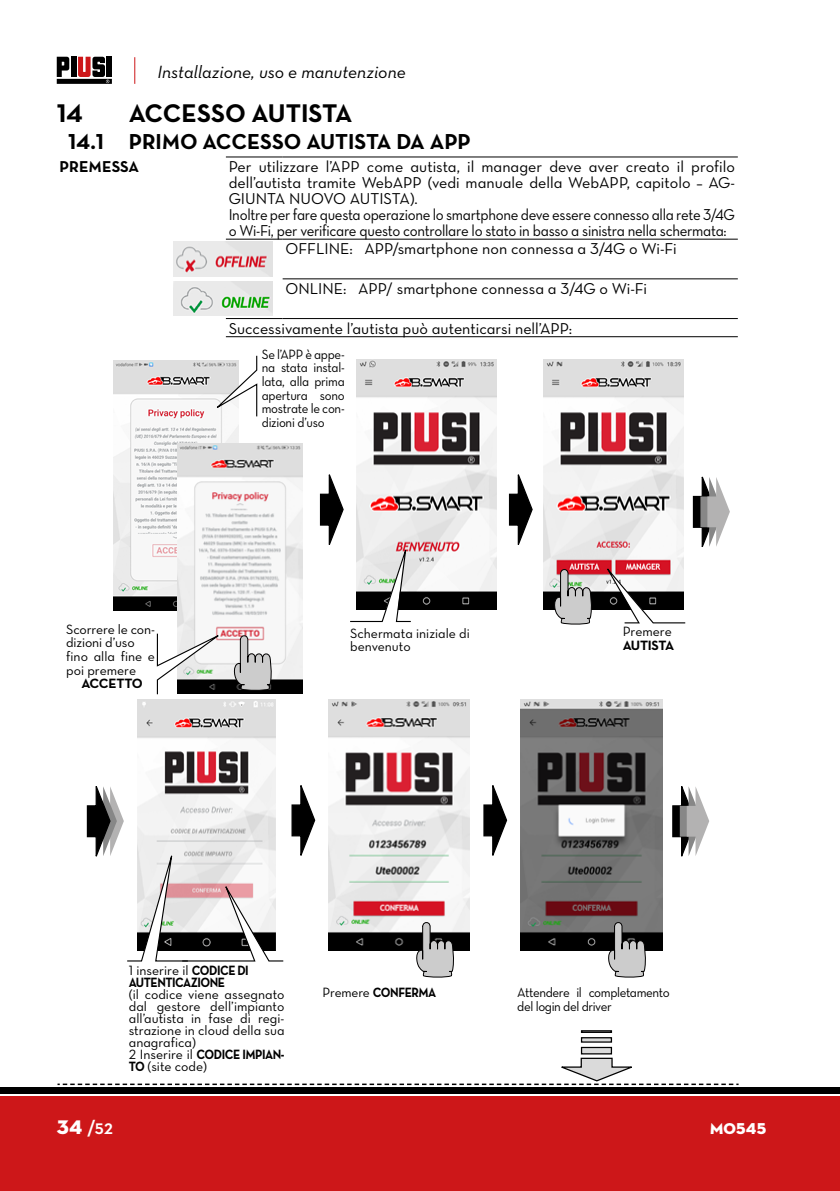
<style>
.page{position:relative;width:840px;height:1191px;background:#fff}
.page>*{position:absolute;margin:0;border:0;box-sizing:border-box;transform-origin:0 0}
.t1{font:26px "Neutraface Text Bold Alt";color:#000}
.t2{font:22px "Neutraface Text Bold Alt";color:#000}
.t3{font:700 20px "Neutraface Display";color:#fff}
.t4{font:18px "Neutraface Text Book Italic Alt";color:#000}
.t5{font:16px/16px "Neutraface Text Book Alt";letter-spacing:-.005em;color:#000}
.t6{font:16px "Neutraface Text Bold Alt";color:#000}
.t7{font:16px "Neutraface Display Titling";letter-spacing:.01em;color:#fff}
.t8{font:13.8px/13.8px "Neutraface Text Book Alt";letter-spacing:-.01em;color:#000}
.t9{font:13.8px/13.8px "Neutraface Text Book Alt";letter-spacing:-.01em;color:#000;text-align:justify;scale:.94 1}
.t10{font:13.8px "Neutraface Text Bold Alt";letter-spacing:-.04em;color:#000;scale:.89 1}
.t11{font:13.8px/13.8px "Neutraface Text Book Alt";letter-spacing:-.03em;color:#000;scale:.95 1}
.t12{font:13.8px "Neutraface Text Bold Alt";letter-spacing:-.04em;color:#000}
.s1{font-family:"Neutraface Text Bold Alt"}
.s2{font-family:"Neutraface Text Book Alt"}
.s3{font-family:"Neutraface Display Titling";font-weight:400}
</style>
<div class="page">
<div style="left:0;top:1096px;width:839px;height:95px;background:#cd1719"></div>
<div style="left:0;top:1087px;width:839px;height:6px;background:#000"></div>
<div style="left:71px;top:57px;width:5px;height:20px;background:#000"></div>
<div style="left:107px;top:57px;width:5px;height:20px;background:#000"></div>
<svg style="left:57px;top:57px;width:12px;height:20px"></svg>
<div style="left:57px;top:79px;width:55px;height:5px;background:#000"></div>
<svg style="left:78px;top:57px;width:31px;height:26px"></svg>
<svg style="left:134px;top:57px;width:1px;height:27px"></svg>
<hr style="left:226px;top:157px;width:56px;height:1px;background:#000">
<hr style="left:282px;top:157px;width:455px;height:1px;background:#000">
<hr style="left:226px;top:239px;width:56px;height:1px;background:#000">
<hr style="left:282px;top:239px;width:455px;height:1px;background:#000">
<hr style="left:282px;top:278px;width:455px;height:1px;background:#000">
<hr style="left:226px;top:318px;width:56px;height:1px;background:#000">
<hr style="left:282px;top:318px;width:455px;height:1px;background:#000">
<hr style="left:226px;top:336px;width:56px;height:1px;background:#000">
<hr style="left:282px;top:336px;width:455px;height:1px;background:#000">
<img style="left:173px;top:242px;width:99px;height:34px">
<img style="left:173px;top:282px;width:99px;height:34px">
<img style="left:113px;top:360px;width:125px;height:250px">
<img style="left:177px;top:443px;width:125px;height:250px">
<svg style="left:209px;top:355px;width:49px;height:62px"></svg>
<svg style="left:156px;top:629px;width:116px;height:66px"></svg>
<img style="left:356px;top:360px;width:140px;height:249px">
<img style="left:543px;top:360px;width:140px;height:249px">
<svg style="left:599px;top:475px;width:130px;height:149px"></svg>
<svg style="left:553px;top:569px;width:39px;height:56px;background:#b6acaa"></svg>
<svg style="left:319px;top:473px;width:92px;height:149px"></svg>
<svg style="left:508px;top:474px;width:25px;height:71px"></svg>
<svg style="left:57px;top:1057px;width:681px;height:28px"></svg>
<svg style="left:582px;top:1048px;width:27px;height:4px"></svg>
<div style="left:580px;top:1046px;width:31px;height:8px;border:1px solid #000"></div>
<div style="left:581px;top:1037px;width:30px;height:5px;background:#dadada"></div>
<div style="left:580px;top:1037px;width:31px;height:5px;border:1px solid #000"></div>
<div style="left:580px;top:1030px;width:31px;height:3px;border:1px solid #000"></div>
<img style="left:137px;top:700px;width:138px;height:84px">
<img style="left:328px;top:700px;width:141px;height:250px">
<img style="left:520px;top:700px;width:141px;height:250px">
<svg style="left:291px;top:785px;width:25px;height:71px"></svg>
<svg style="left:483px;top:785px;width:24px;height:71px"></svg>
<svg style="left:415px;top:921px;width:39px;height:57px"></svg>
<svg style="left:607px;top:921px;width:39px;height:57px;background:#8f8f8f"></svg>
<svg style="left:672px;top:786px;width:36px;height:71px"></svg>
<svg style="left:86px;top:784px;width:198px;height:178px"></svg>
<p class="t4" style="left:157px;top:60px;width:249px">Installazione, uso e manutenzione</p>
<h1 class="t1" style="left:57px;top:97px;width:28px">14</h1>
<h1 class="t1" style="left:129px;top:97px;width:225px">ACCESSO AUTISTA</h1>
<h2 class="t2" style="left:68px;top:127px;width:404px">14.1 PRIMO ACCESSO AUTISTA DA APP</h2>
<p class="t6" style="left:60px;top:156px;width:81px">PREMESSA</p>
<p class="t5" style="left:228px;top:159px;width:507px">Per utilizzare l’APP come autista, il manager deve aver creato il profilo dell’autista tramite WebAPP (vedi manuale della WebAPP, capitolo – AG-GIUNTA NUOVO AUTISTA).<br>Inoltre per fare questa operazione lo smartphone deve essere connesso alla rete 3/4G o Wi-Fi, per verificare questo controllare lo stato in basso a sinistra nella schermata:</p>
<p class="t5" style="left:285px;top:241px;width:392px">OFFLINE: APP/smartphone non connessa a 3/4G o Wi-Fi</p>
<p class="t5" style="left:285px;top:280px;width:363px">ONLINE: APP/ smartphone connessa a 3/4G o Wi-Fi</p>
<p class="t5" style="left:228px;top:320px;width:345px">Successivamente l’autista può autenticarsi nell’APP:</p>
<p class="t9" style="left:262px;top:347px;width:90px">Se l’APP è appe&shy;na stata instal&shy;lata, alla prima apertura sono mostrate le con&shy;dizioni d’uso</p>
<p class="t8" style="left:66px;top:622px;width:90px">Scorrere le con&shy;dizioni d’uso fino alla fine e poi premere</p>
<p class="t12" style="left:81px;top:675px;width:63px">ACCETTO</p>
<p class="t8" style="left:350px;top:626px;width:121px">Schermata iniziale di benvenuto</p>
<p class="t8" style="left:622px;top:624px;width:51px">Premere</p>
<p class="t12" style="left:622px;top:636px;width:53px">AUTISTA</p>
<p class="t8" style="left:129px;top:963px;width:121px">1 inserire il <span class="s1">CODICE DI</span></p>
<p class="t10" style="left:129px;top:973px;width:110px">AUTENTICAZIONE</p>
<p class="t8" style="left:129px;top:987px;width:157px;line-height:12px;text-align:justify">(il codice viene assegnato dal gestore dell’impianto all’autista in fase di regi&shy;strazione in cloud della sua anagrafica)</p>
<p class="t10" style="left:129px;top:1045px;width:176px"><span class="s2">2 Inserire il</span> CODICE IMPIAN-</p>
<p class="t8" style="left:129px;top:1059px;width:80px"><span class="s1">TO</span> (site code)</p>
<p class="t10" style="left:322px;top:983px;width:129px"><span class="s2">Premere</span> CONFERMA</p>
<p class="t11" style="left:517px;top:985px;width:162px">Attendere il completamento del login del driver</p>
<p class="t3" style="left:57px;top:1116px;width:58px"><span class="s3">34</span> /52</p>
<p class="t7" style="left:709px;top:1118px;width:57px">M0545</p>
</div>
